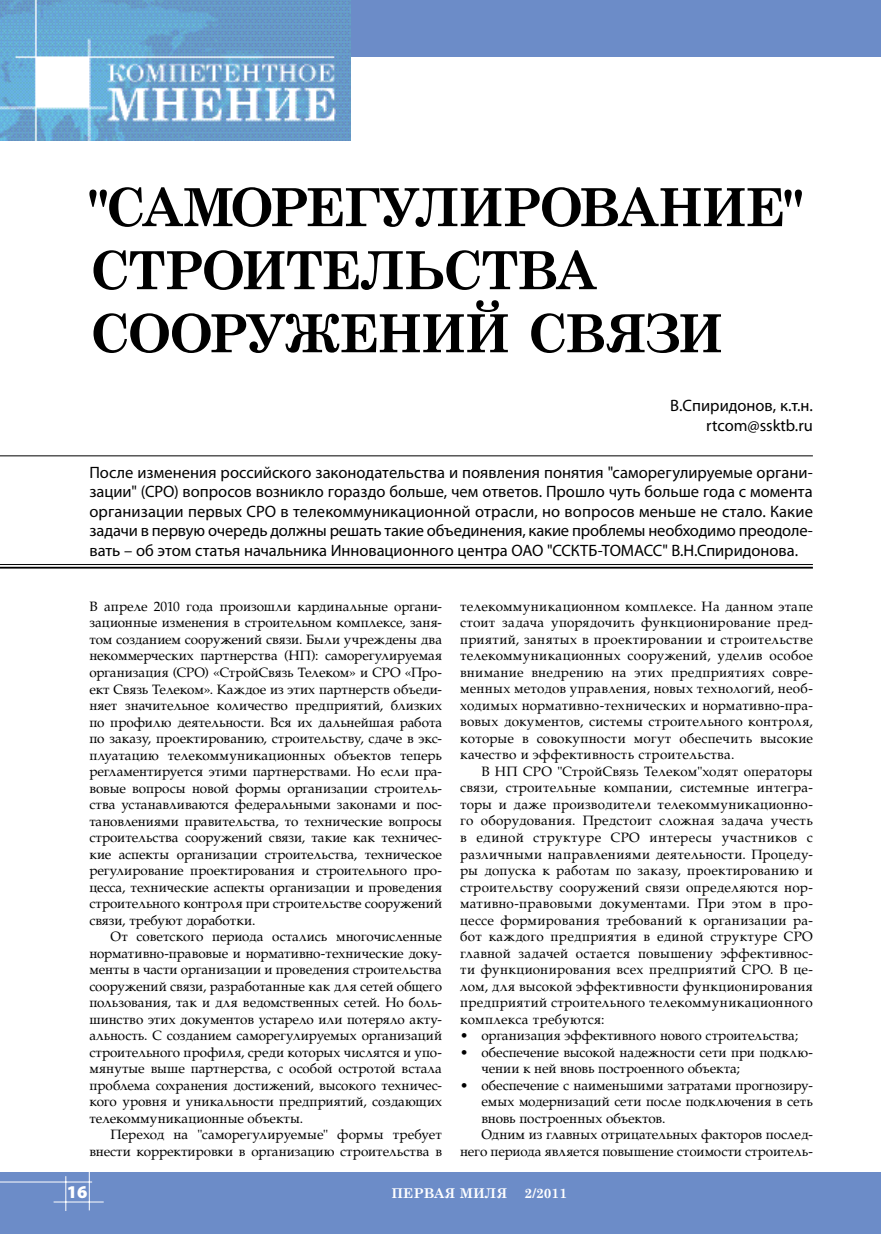
<style>
.page{position:relative;width:881px;height:1234px;background:#fff}
.page>*{position:absolute;margin:0;border:0;box-sizing:border-box;transform-origin:0 0}
.t1{font:700 52.5px/63px "Century Schoolbook";letter-spacing:-.04em;color:#000}
.t2{font:900 18px "Myriad Pro";color:#fff}
.t3{font:16.5px/19.5px "Myriad Pro";letter-spacing:-.005em;color:#000;text-align:justify}
.t4{font:13.5px/16.5px "AG Palatial C";color:#000;text-align:justify}
.t5{font:700 13.5px "Century Schoolbook";color:#fff}
</style>
<div class="page">
<div style="left:0;top:0;width:880px;height:57px;background:#6c8cc8"></div>
<div style="left:0;top:1172px;width:880px;height:61px;background:#6c8cc8"></div>
<hr style="left:54px;top:1201px;width:50px;height:1px;background:#fff">
<hr style="left:89px;top:1171px;width:1px;height:39px;background:#fff">
<hr style="left:65px;top:1175px;width:1px;height:35px;background:#fff">
<hr style="left:0;top:1181px;width:92px;height:1px;background:#fff">
<img style="left:0;top:0;width:350px;height:140px">
<hr style="left:0;top:455px;width:812px;height:1px;background:#000">
<hr style="left:0;top:564px;width:812px;height:1px;background:#000">
<hr style="left:0;top:566px;width:812px;height:2px;background:#000">
<h1 class="t1" style="left:89px;top:173px;width:713px">"САМОРЕГУЛИРОВАНИЕ"<br>СТРОИТЕЛЬСТВА<br>СООРУЖЕНИЙ СВЯЗИ</h1>
<p class="t3" style="left:670px;top:396px;width:144px;text-align:right">В.Спиридонов, к.т.н. rtcom@ssktb.ru</p>
<p class="t3" style="left:89px;top:462px;width:724px">После изменения российского законодательства и появления понятия "саморегулируемые органи&shy;зации" (СРО) вопросов возникло гораздо больше, чем ответов. Прошло чуть больше года с момента организации первых СРО в телекоммуникационной отрасли, но вопросов меньше не стало. Какие задачи в первую очередь должны решать такие объединения, какие проблемы необходимо преодоле&shy;вать – об этом статья начальника Инновационного центра ОАО "ССКТБ-ТОМАСС" В.Н.Спиридонова.</p>
<p class="t4" style="left:89px;top:598px;width:354px">В апреле 2010 года произошли кардинальные органи&shy;зационные изменения в строительном комплексе, заня&shy;том созданием сооружений связи. Были учреждены два некоммерческих партнерства (НП): саморегулируемая организация (СРО) «СтройСвязь Телеком» и СРО «Про&shy;ект Связь Телеком». Каждое из этих партнерств объеди&shy;няет значительное количество предприятий, близких по профилю деятельности. Вся их дальнейшая работа по заказу, проектированию, строительству, сдаче в экс&shy;плуатацию телекоммуникационных объектов теперь регламентируется этими партнерствами. Но если пра&shy;вовые вопросы новой формы организации строитель&shy;ства устанавливаются федеральными законами и пос&shy;тановлениями правительства, то технические вопросы строительства сооружений связи, такие как техничес&shy;кие аспекты организации строительства, техническое регулирование проектирования и строительного про&shy;цесса, технические аспекты организации и проведения строительного контроля при строительстве сооружений связи, требуют доработки.</p>
<p class="t4" style="left:89px;top:928px;width:354px;text-indent:21px">От советского периода остались многочисленные нормативно-правовые и нормативно-технические доку&shy;менты в части организации и проведения строительства сооружений связи, разработанные как для сетей общего пользования, так и для ведомственных сетей. Но боль&shy;шинство этих документов устарело или потеряло акту&shy;альность. С созданием саморегулируемых организаций строительного профиля, среди которых числятся и упо&shy;мянутые выше партнерства, с особой остротой встала проблема сохранения достижений, высокого техничес&shy;кого уровня и уникальности предприятий, создающих телекоммуникационные объекты.</p>
<p class="t4" style="left:89px;top:1126px;width:354px;text-align:right">Переход на "саморегулируемые" формы требует внести корректировки в организацию строительства в</p>
<p class="t4" style="left:460px;top:598px;width:354px">телекоммуникационном комплексе. На данном этапе стоит задача упорядочить функционирование пред&shy;приятий, занятых в проектировании и строительстве телекоммуникационных сооружений, уделив особое внимание внедрению на этих предприятиях совре&shy;менных методов управления, новых технологий, необ&shy;ходимых нормативно-технических и нормативно-пра&shy;вовых документов, системы строительного контроля, которые в совокупности могут обеспечить высокие качество и эффективность строительства.</p>
<p class="t4" style="left:460px;top:763px;width:354px;text-indent:21px">В НП СРО "СтройСвязь Телеком"ходят операторы связи, строительные компании, системные интегра&shy;торы и даже производители телекоммуникационно&shy;го оборудования. Предстоит сложная задача учесть в единой структуре СРО интересы участников с различными направлениями деятельности. Процеду&shy;ры допуска к работам по заказу, проектированию и строительству сооружений связи определяются нор&shy;мативно-правовыми документами. При этом в про&shy;цессе формирования требований к организации ра&shy;бот каждого предприятия в единой структуре СРО главной задачей остается повышениу эффективнос&shy;ти функционирования всех предприятий СРО. В це&shy;лом, для высокой эффективности функционирования предприятий строительного телекоммуникационного комплекса требуются:</p>
<p class="t4" style="left:460px;top:1027px;width:339px">• организация эффективного нового строительства;</p>
<p class="t4" style="left:481px;top:1043px;width:333px;text-indent:-21px">• обеспечение высокой надежности сети при подклю&shy;чении к ней вновь построенного объекта;</p>
<p class="t4" style="left:460px;top:1076px;width:354px">• обеспечение с наименьшими затратами прогнозиру-</p>
<p class="t4" style="left:481px;top:1093px;width:333px">емых модернизаций сети после подключения в сеть</p>
<p class="t4" style="left:481px;top:1109px;width:185px">вновь построенных объектов.</p>
<p class="t4" style="left:481px;top:1126px;width:333px">Одним из главных отрицательных факторов послед-</p>
<p class="t4" style="left:460px;top:1142px;width:354px">него периода является повышение стоимости строитель-</p>
<h2 class="t2" style="left:67px;top:1181px;width:22px">16</h2>
<p class="t5" style="left:391px;top:1181px;width:117px">ПЕРВАЯ МИЛЯ</p>
<p class="t5" style="left:524px;top:1181px;width:44px">2/2011</p>
</div>
